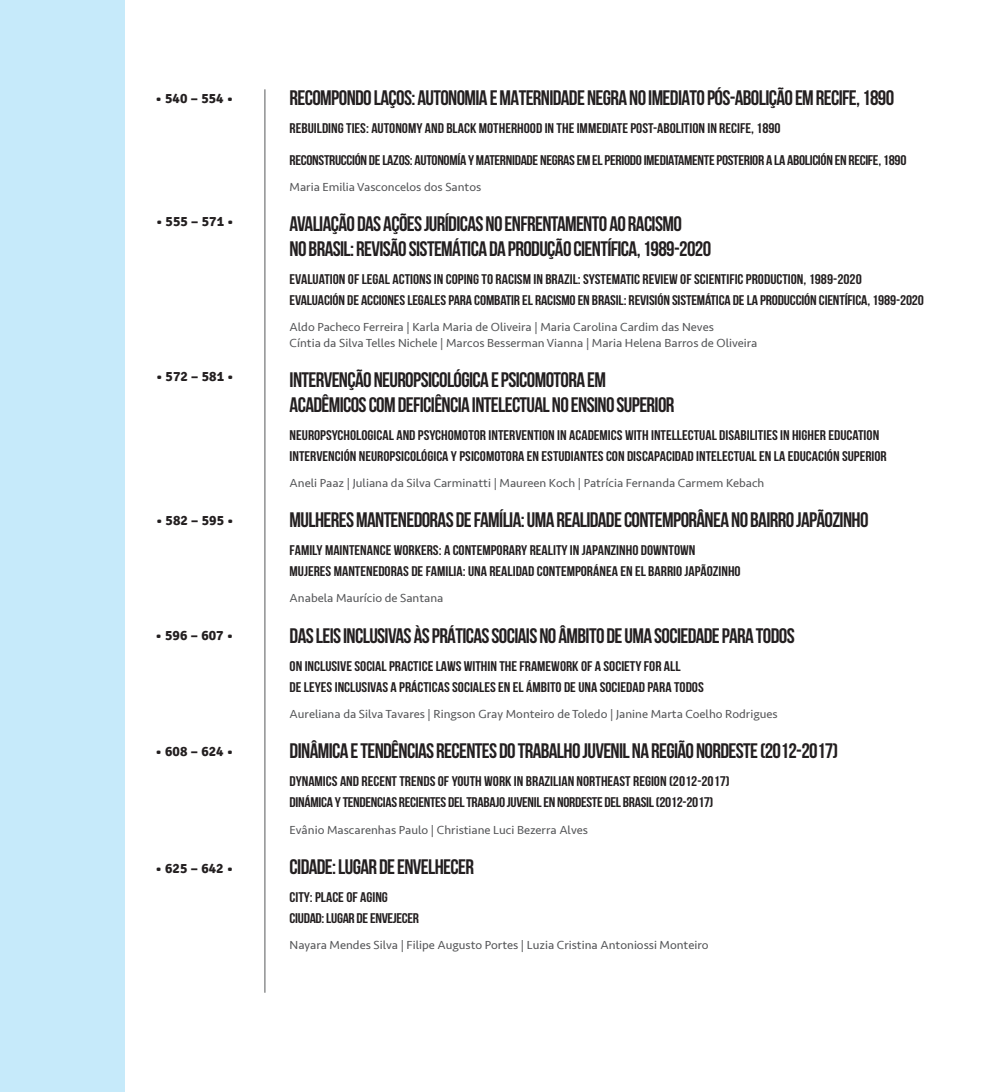
<style>
.page{position:relative;width:993px;height:1092px;background:#fff}
.page>*{position:absolute;margin:0;border:0;box-sizing:border-box;transform-origin:0 0}
.t1{font:700 21px/24.5px "Bebas Neue";letter-spacing:-.03em;color:#231f20}
.t2{font:14px/21px "Bebas Neue";color:#231f20;scale:1.1 1}
.t3{font:14px/21px "Bebas Neue";letter-spacing:-.02em;color:#231f20;scale:1.1 1}
.t4{font:700 14px "Signika";color:#231f20}
.t5{font:12.25px/15.8px "Seravek";color:#57585a}
</style>
<div class="page">
<div style="left:0;top:0;width:124px;height:1091px;background:#c6eafa"></div>
<hr style="left:264px;top:89px;width:1px;height:903px;background:#57585a">
<p class="t4" style="left:155px;top:89px;width:79px">• 540 – 554 •</p>
<p class="t4" style="left:156px;top:213px;width:79px">• 555 – 571 •</p>
<p class="t4" style="left:156px;top:367px;width:79px">• 572 – 581 •</p>
<p class="t4" style="left:156px;top:511px;width:79px">• 582 – 595 •</p>
<p class="t4" style="left:155px;top:626px;width:79px">• 596 – 607 •</p>
<p class="t4" style="left:155px;top:743px;width:79px">• 608 – 624 •</p>
<p class="t4" style="left:155px;top:859px;width:79px">• 625 – 642 •</p>
<h1 class="t1" style="left:289px;top:85px;width:606px">RECOMPONDO LAÇOS: AUTONOMIA E MATERNIDADE NEGRA NO IMEDIATO PÓS-ABOLIÇÃO EM RECIFE, 1890</h1>
<p class="t2" style="left:289px;top:118px;width:448px">REBUILDING TIES: AUTONOMY AND BLACK MOTHERHOOD IN THE IMMEDIATE POST-ABOLITION IN RECIFE, 1890</p>
<p class="t3" style="left:289px;top:149px;width:562px">RECONSTRUCCIÓN DE LAZOS: AUTONOMÍA Y MATERNIDADE NEGRAS EM EL PERIODO IMEDIATAMENTE POSTERIOR A LA ABOLICIÓN EN RECIFE, 1890</p>
<p class="t5" style="left:289px;top:179px;width:193px">Maria Emilia Vasconcelos dos Santos</p>
<h1 class="t1" style="left:289px;top:211px;width:423px">AVALIAÇÃO DAS AÇÕES JURÍDICAS NO ENFRENTAMENTO AO RACISMO<br>NO BRASIL: REVISÃO SISTEMÁTICA DA PRODUÇÃO CIENTÍFICA, 1989-2020</h1>
<p class="t2" style="left:289px;top:268px;width:578px">EVALUATION OF LEGAL ACTIONS IN COPING TO RACISM IN BRAZIL: SYSTEMATIC REVIEW OF SCIENTIFIC PRODUCTION, 1989-2020<br>EVALUACIÓN DE ACCIONES LEGALES PARA COMBATIR EL RACISMO EN BRASIL: REVISIÓN SISTEMÁTICA DE LA PRODUCCIÓN CIENTÍFICA, 1989-2020</p>
<p class="t5" style="left:289px;top:319px;width:469px">Aldo Pacheco Ferreira | Karla Maria de Oliveira | Maria Carolina Cardim das Neves<br>Cíntia da Silva Telles Nichele | Marcos Besserman Vianna | Maria Helena Barros de Oliveira</p>
<h1 class="t1" style="left:289px;top:367px;width:386px">INTERVENÇÃO NEUROPSICOLÓGICA E PSICOMOTORA EM<br>ACADÊMICOS COM DEFICIÊNCIA INTELECTUAL NO ENSINO SUPERIOR</h1>
<p class="t2" style="left:289px;top:424px;width:544px">NEUROPSYCHOLOGICAL AND PSYCHOMOTOR INTERVENTION IN ACADEMICS WITH INTELLECTUAL DISABILITIES IN HIGHER EDUCATION<br>INTERVENCIÓN NEUROPSICOLÓGICA Y PSICOMOTORA EN ESTUDIANTES CON DISCAPACIDAD INTELECTUAL EN LA EDUCACIÓN SUPERIOR</p>
<p class="t5" style="left:289px;top:475px;width:476px">Aneli Paaz | Juliana da Silva Carminatti | Maureen Koch | Patrícia Fernanda Carmem Kebach</p>
<h1 class="t1" style="left:289px;top:507px;width:580px">MULHERES MANTENEDORAS DE FAMÍLIA: UMA REALIDADE CONTEMPORÂNEA NO BAIRRO JAPÃOZINHO</h1>
<p class="t2" style="left:289px;top:539px;width:411px">FAMILY MAINTENANCE WORKERS: A CONTEMPORARY REALITY IN JAPANZINHO DOWNTOWN<br>MUJERES MANTENEDORAS DE FAMILIA: UNA REALIDAD CONTEMPORÁNEA EN EL BARRIO JAPÃOZINHO</p>
<p class="t5" style="left:289px;top:590px;width:155px">Anabela Maurício de Santana</p>
<h1 class="t1" style="left:289px;top:623px;width:506px">DAS LEIS INCLUSIVAS ÀS PRÁTICAS SOCIAIS NO ÂMBITO DE UMA SOCIEDADE PARA TODOS</h1>
<p class="t2" style="left:289px;top:655px;width:378px">ON INCLUSIVE SOCIAL PRACTICE LAWS WITHIN THE FRAMEWORK OF A SOCIETY FOR ALL<br>DE LEYES INCLUSIVAS A PRÁCTICAS SOCIALES EN EL ÁMBITO DE UNA SOCIEDAD PARA TODOS</p>
<p class="t5" style="left:289px;top:706px;width:489px">Aureliana da Silva Tavares | Ringson Gray Monteiro de Toledo | Janine Marta Coelho Rodrigues</p>
<h1 class="t1" style="left:289px;top:738px;width:550px">DINÂMICA E TENDÊNCIAS RECENTES DO TRABALHO JUVENIL NA REGIÃO NORDESTE (2012-2017)</h1>
<p class="t3" style="left:289px;top:770px;width:401px">DYNAMICS AND RECENT TRENDS OF YOUTH WORK IN BRAZILIAN NORTHEAST REGION (2012-2017)<br>DINÁMICA Y TENDENCIAS RECIENTES DEL TRABAJO JUVENIL EN NORDESTE DEL BRASIL (2012-2017)</p>
<p class="t5" style="left:289px;top:821px;width:300px">Evânio Mascarenhas Paulo | Christiane Luci Bezerra Alves</p>
<h1 class="t1" style="left:289px;top:854px;width:186px">CIDADE: LUGAR DE ENVELHECER</h1>
<p class="t3" style="left:289px;top:886px;width:119px">CITY: PLACE OF AGING<br>CIUDAD: LUGAR DE ENVEJECER</p>
<p class="t5" style="left:289px;top:937px;width:420px">Nayara Mendes Silva | Filipe Augusto Portes | Luzia Cristina Antoniossi Monteiro</p>
</div>
